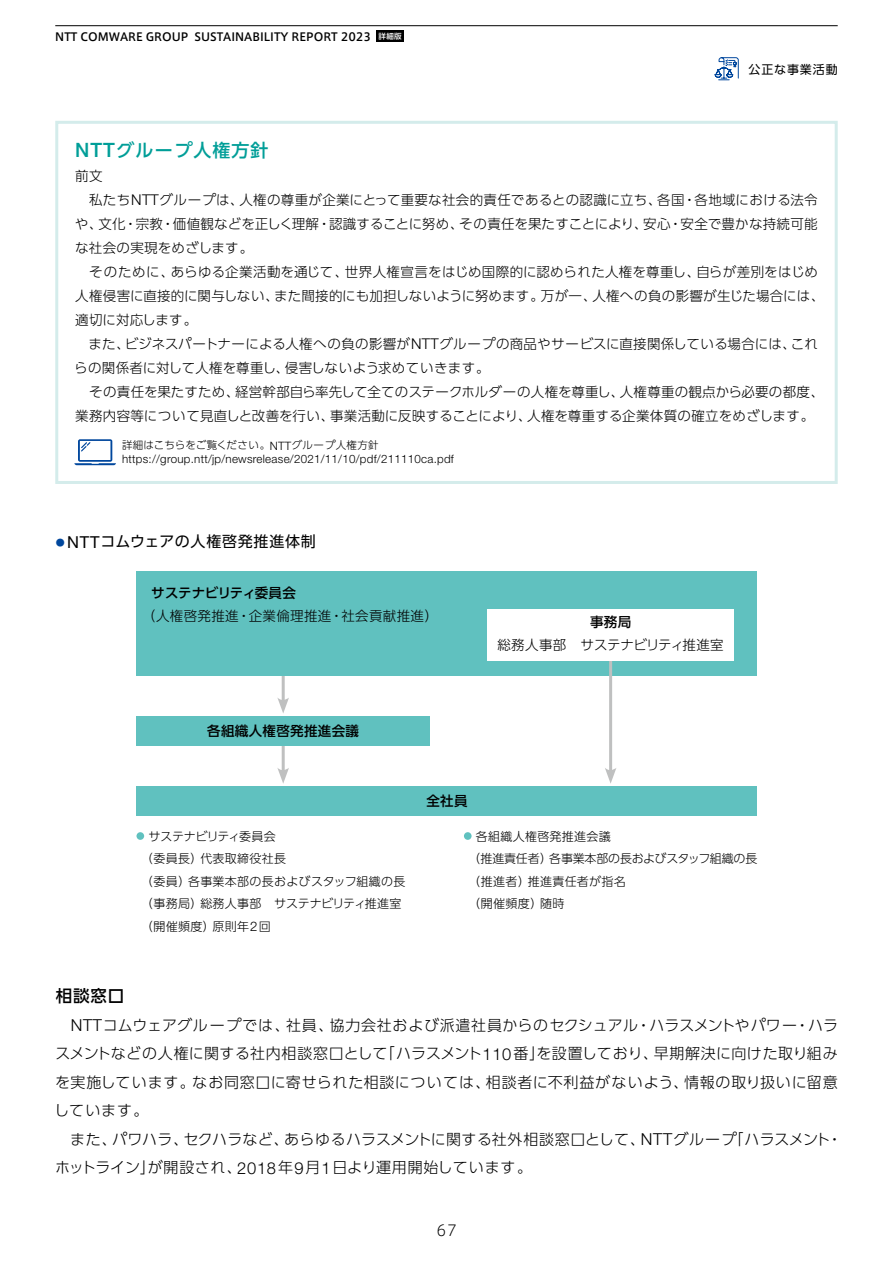
<style>
.page{position:relative;width:893px;height:1263px;background:#fff}
.page>*{position:absolute;margin:0;border:0;box-sizing:border-box;transform-origin:0 0}
.t1{font:500 18px "UD Shin Go Pro";letter-spacing:.05em;color:#009e98}
.t2{font:500 16.5px "UD Shin Go Pro";color:#000}
.t3{font:300 15px/28.5px "UD Shin Go Pro";letter-spacing:.035em;color:#000;text-align:justify}
.t4{font:300 15px/28.5px "UD Shin Go Pro";letter-spacing:.01em;color:#000}
.t5{font:15px "UD Shin Go Pro";letter-spacing:.05em;color:#000}
.t6{font:300 15px "Axis Std";color:#000}
.t7{font:300 13.5px/24px "UD Shin Go Pro";letter-spacing:.015em;color:#000}
.t8{font:500 13.5px "UD Shin Go Pro";letter-spacing:.025em;color:#000}
.t9{font:500 13.5px "UD Shin Go Pro";letter-spacing:-.025em;color:#000}
.t10{font:300 12px/22.5px "UD Shin Go Pro";letter-spacing:.025em;color:#000}
.t11{font:12px "UD Shin Go Pro";letter-spacing:.075em;color:#000}
.t12{font:300 11.55px "Helvetica Neue LT Std";letter-spacing:.025em;color:#000}
.t13{font:500 11.25px "Axis Std";color:#000}
.t14{font:300 10.5px "UD Shin Go Pro";letter-spacing:.025em;color:#000}
.t15{font:500 7.5px "UD Shin Go Pro";color:#fff}
.s1{font-family:"Helvetica Neue LT Std";font-size:19.8px}
.s2{font-family:"Helvetica Neue LT Std";font-size:14.85px}
.s3{font-family:"Helvetica Neue LT Std";font-size:11.55px}
.s4{font-size:9px;color:#00479d}
.s5{font-family:"Helvetica Neue LT Std";font-size:16.5px}
.s6{font-family:"Helvetica Neue LT Std";font-size:13.2px}
</style>
<div class="page">
<div style="left:376px;top:30px;width:28px;height:12px;background:#000"></div>
<svg style="left:714px;top:57px;width:25px;height:24px"></svg>
<hr style="left:282px;top:675px;width:3px;height:28px;background:#bfc0c0">
<svg style="left:277px;top:697px;width:12px;height:16px"></svg>
<hr style="left:282px;top:745px;width:3px;height:28px;background:#bfc0c0">
<svg style="left:277px;top:768px;width:12px;height:16px"></svg>
<div style="left:136px;top:571px;width:621px;height:104px;background:#60c1bf"></div>
<hr style="left:609px;top:660px;width:3px;height:113px;background:#bfc0c0">
<svg style="left:605px;top:768px;width:11px;height:16px"></svg>
<div style="left:487px;top:609px;width:247px;height:51px;background:#fff"></div>
<div style="left:136px;top:832px;width:8px;height:8px;background:#60c1bf;border-radius:50%"></div>
<div style="left:464px;top:832px;width:8px;height:8px;background:#60c1bf;border-radius:50%"></div>
<div style="left:136px;top:716px;width:294px;height:29px;background:#60c1bf"></div>
<div style="left:136px;top:786px;width:621px;height:30px;background:#60c1bf"></div>
<div style="left:55px;top:121px;width:783px;height:363px;border:3px solid #d4eceb"></div>
<svg style="left:74px;top:439px;width:42px;height:26px"></svg>
<hr style="left:55px;top:25px;width:783px;height:1px;background:#000">
<p class="t13" style="left:55px;top:28px;width:317px">NTT COMWARE GROUP SUSTAINABILITY REPORT 2023</p>
<p class="t15" style="left:378px;top:30px;width:25px">詳細版</p>
<p class="t11" style="left:748px;top:60px;width:91px">公正な事業活動</p>
<h1 class="t1" style="left:75px;top:135px;width:195px"><span class="s1">NTT</span>グループ人権方針</h1>
<p class="t7" style="left:74px;top:163px;width:752px">前文<br>　私たち<span class="s2">NTT</span>グループは、人権の尊重が企業にとって重要な社会的責任であるとの認識に立ち、各国・各地域における法令や、文化・宗教・価値観などを正しく理解・認識することに努め、その責任を果たすことにより、安心・安全で豊かな持続可能な社会の実現をめざします。<br>　そのために、あらゆる企業活動を通じて、世界人権宣言をはじめ国際的に認められた人権を尊重し、自らが差別をはじめ人権侵害に直接的に関与しない、また間接的にも加担しないように努めます。万が一、人権への負の影響が生じた場合には、適切に対応します。<br>　また、ビジネスパートナーによる人権への負の影響が<span class="s2">NTT</span>グループの商品やサービスに直接関係している場合には、これらの関係者に対して人権を尊重し、侵害しないよう求めていきます。<br>　その責任を果たすため、経営幹部自ら率先して全てのステークホルダーの人権を尊重し、人権尊重の観点から必要の都度、業務内容等について見直しと改善を行い、事業活動に反映することにより、人権を尊重する企業体質の確立をめざします。</p>
<p class="t14" style="left:122px;top:437px;width:258px">詳細はこちらをご覧ください。<span class="s3">NTT</span>グループ人権方針</p>
<p class="t12" style="left:122px;top:452px;width:333px">https://group.ntt/jp/newsrelease/2021/11/10/pdf/211110ca.pdf</p>
<p class="t5" style="left:56px;top:529px;width:262px"><span class="s4">●</span> <span class="s5">NTT</span>コムウェアの人権啓発推進体制</p>
<p class="t9" style="left:151px;top:582px;width:146px">サステナビリティ委員会</p>
<p class="t7" style="left:142px;top:603px;width:298px">（人権啓発推進・企業倫理推進・社会貢献推進）</p>
<p class="t8" style="left:207px;top:720px;width:153px">各組織人権啓発推進会議</p>
<p class="t8" style="left:426px;top:790px;width:43px">全社員</p>
<p class="t8" style="left:590px;top:611px;width:43px">事務局</p>
<p class="t7" style="left:497px;top:632px;width:228px">総務人事部　サステナビリティ推進室</p>
<p class="t10" style="left:141px;top:825px;width:266px;text-indent:7px">サステナビリティ委員会<br>（委員長）代表取締役社長<br>（委員）各事業本部の長およびスタッフ組織の長（事務局）総務人事部　サステナビリティ推進室（開催頻度）原則年<span class="s6">2</span>回</p>
<p class="t10" style="left:468px;top:825px;width:291px;text-indent:8px">各組織人権啓発推進会議<br>（推進責任者）各事業本部の長およびスタッフ組織の長（推進者）推進責任者が指名<br>（開催頻度）随時</p>
<p class="t2" style="left:56px;top:983px;width:70px">相談窓口</p>
<p class="t3" style="left:54px;top:1010px;width:786px;text-indent:17px"><span class="s5">NTT</span>コムウェアグループでは、社員、協力会社および派遣社員からのセクシュアル・ハラスメントやパワー・ハラスメントなどの人権に関する社内相談窓口として「ハラスメント<span class="s5">110</span>番」を設置しており、早期解決に向けた取り組みを実施しています。なお同窓口に寄せられた相談については、相談者に不利益がないよう、情報の取り扱いに留意しています。</p>
<p class="t4" style="left:55px;top:1124px;width:789px;text-indent:15px">また、パワハラ、セクハラなど、あらゆるハラスメントに関する社外相談窓口として、<span class="s5">NTT</span>グループ「ハラスメント・ホットライン」が開設され、<span class="s5">2018</span>年<span class="s5">9</span>月<span class="s5">1</span>日より運用開始しています。</p>
<p class="t6" style="left:436px;top:1219px;width:22px">67</p>
</div>
